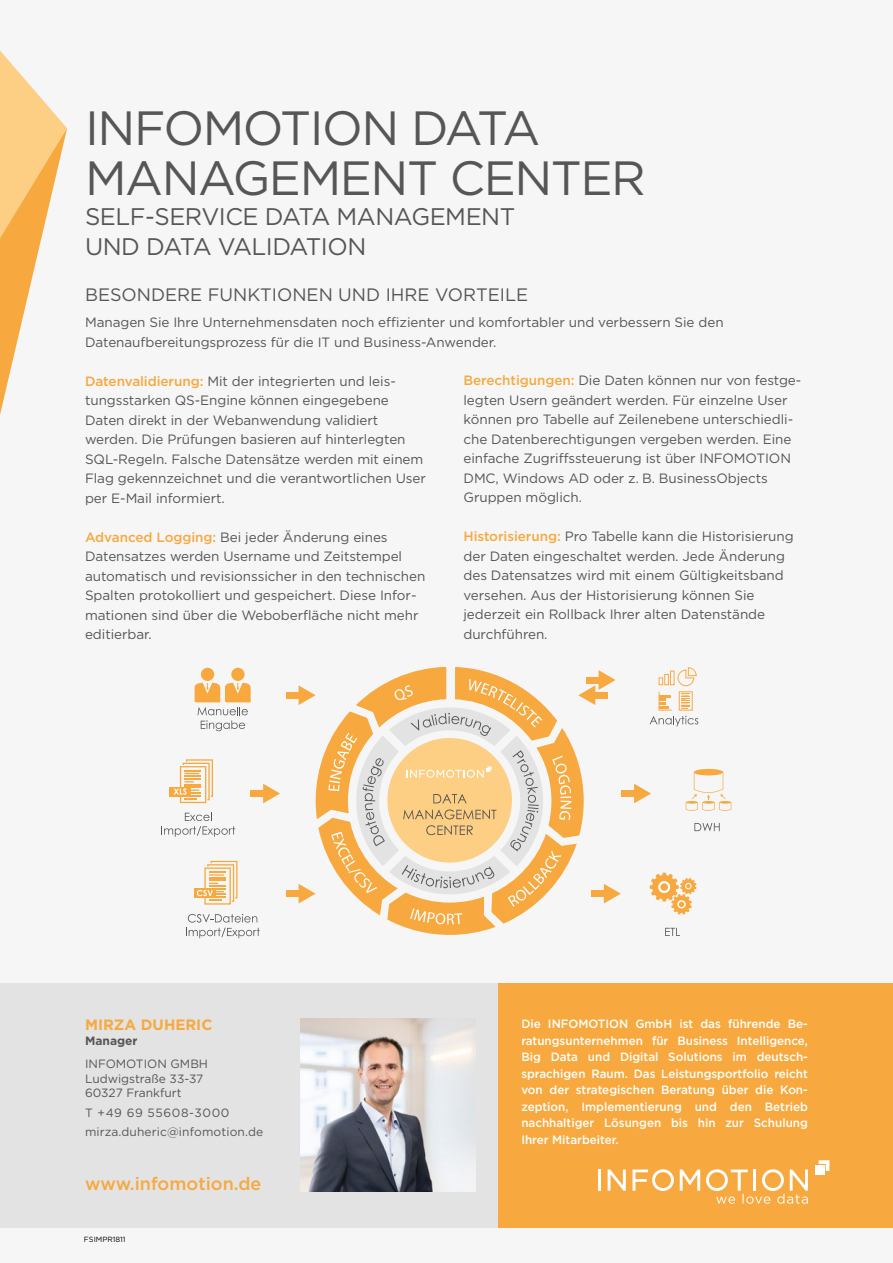
<style>
.page{position:relative;width:893px;height:1263px;background:#f6f6f7}
.page>*{position:absolute;margin:0;border:0;box-sizing:border-box;transform-origin:0 0}
.t1{font:48px/49.5px "Gotham";letter-spacing:-.03em;color:#565655}
.t2{font:24px/30px "Gotham";letter-spacing:-.02em;color:#565655}
.t3{font:18px "Gotham";color:#565655}
.t4{font:500 18px "Gotham";color:#f7a93f}
.t5{font:700 15px "Gotham";color:#f7a93f}
.t6{font:13.5px/19.5px "Gotham";letter-spacing:-.005em;color:#565655}
.t7{font:500 12px/16.5px "Gotham";color:#fff;text-align:justify}
.t8{font:12px/14.4px "Gotham";color:#565655}
.t9{font:12px "Gotham";letter-spacing:.05em;color:#565655}
.t10{font:700 12px "Gotham";color:#565655}
.t11{font:7.5px "Gotham";color:#000}
.s1{font-weight:500;color:#f6a83d}
.s2{font-weight:500;color:#f7a93f}
</style>
<div class="page">
<div style="left:0;top:983px;width:893px;height:245px;background:#e3e3e3"></div>
<div style="left:499px;top:983px;width:394px;height:245px;background:#f7a93f"></div>
<div style="left:815px;top:1165px;width:10px;height:10px;background:#fff"></div>
<svg style="left:819px;top:1160px;width:10px;height:11px"></svg>
<hr style="left:598px;top:1169px;width:3px;height:22px;background:#fff">
<svg style="left:608px;top:1169px;width:18px;height:22px"></svg>
<svg style="left:680px;top:1169px;width:20px;height:22px"></svg>
<svg style="left:632px;top:1169px;width:42px;height:22px"></svg>
<svg style="left:706px;top:1169px;width:102px;height:35px"></svg>
<svg style="left:0;top:50px;width:67px;height:365px"></svg>
<img style="left:300px;top:1018px;width:175px;height:173px">
<div style="left:201px;top:668px;width:13px;height:13px;background:#f7a93f;border-radius:50%"></div>
<div style="left:231px;top:668px;width:14px;height:13px;background:#f7a93f;border-radius:50%"></div>
<svg style="left:194px;top:682px;width:57px;height:49px"></svg>
<svg style="left:164px;top:812px;width:71px;height:25px"></svg>
<div style="left:169px;top:787px;width:22px;height:9px;background:#f7a93f"></div>
<svg style="left:174px;top:759px;width:39px;height:44px"></svg>
<svg style="left:188px;top:914px;width:69px;height:8px"></svg>
<svg style="left:186px;top:928px;width:74px;height:10px"></svg>
<div style="left:194px;top:888px;width:22px;height:10px;background:#f7a93f"></div>
<svg style="left:197px;top:861px;width:41px;height:43px"></svg>
<svg style="left:650px;top:667px;width:48px;height:59px"></svg>
<svg style="left:694px;top:823px;width:26px;height:8px"></svg>
<div style="left:694px;top:769px;width:29px;height:6px;background:#f7a93f;border-radius:50%"></div>
<svg style="left:686px;top:772px;width:45px;height:39px"></svg>
<svg style="left:665px;top:928px;width:15px;height:8px"></svg>
<svg style="left:650px;top:872px;width:46px;height:43px"></svg>
<div style="left:251px;top:790px;width:15px;height:7px;background:#f7a93f"></div>
<svg style="left:263px;top:784px;width:17px;height:19px"></svg>
<div style="left:286px;top:692px;width:15px;height:6px;background:#f7a93f"></div>
<div style="left:286px;top:890px;width:15px;height:7px;background:#f7a93f"></div>
<div style="left:622px;top:790px;width:15px;height:7px;background:#f7a93f"></div>
<svg style="left:634px;top:784px;width:17px;height:19px"></svg>
<svg style="left:299px;top:667px;width:322px;height:268px"></svg>
<h1 class="t1" style="left:85px;top:102px;width:562px">INFOMOTION DATA<br>MANAGEMENT CENTER</h1>
<h2 class="t2" style="left:85px;top:201px;width:432px">SELF-SERVICE DATA MANAGEMENT<br>UND DATA VALIDATION</h2>
<h3 class="t3" style="left:85px;top:284px;width:445px">BESONDERE FUNKTIONEN UND IHRE VORTEILE</h3>
<p class="t6" style="left:85px;top:312px;width:640px">Managen Sie Ihre Unternehmensdaten noch effizienter und komfortabler und verbessern Sie den<br>Datenaufbereitungsprozess für die IT und Business-Anwender.</p>
<p class="t6" style="left:85px;top:371px;width:342px"><span class="s1">Datenvalidierung:</span> Mit der integrierten und leis&shy;tungsstarken QS-Engine können eingegebene Daten direkt in der Webanwendung validiert werden. Die Prüfungen basieren auf hinterlegten SQL-Regeln. Falsche Datensätze werden mit einem Flag gekennzeichnet und die verantwortlichen User per E-Mail informiert.</p>
<p class="t6" style="left:85px;top:527px;width:342px"><span class="s2">Advanced Logging:</span> Bei jeder Änderung eines Datensatzes werden Username und Zeitstempel automatisch und revisionssicher in den technischen Spalten protokolliert und gespeichert. Diese Infor&shy;mationen sind über die Weboberfläche nicht mehr editierbar.</p>
<p class="t6" style="left:463px;top:371px;width:339px"><span class="s2">Berechtigungen:</span> Die Daten können nur von festge&shy;legten Usern geändert werden. Für einzelne User können pro Tabelle auf Zeilenebene unterschiedli&shy;che Datenberechtigungen vergeben werden. Eine einfache Zugriffssteuerung ist über INFOMOTION DMC, Windows AD oder z. B. BusinessObjects Gruppen möglich.</p>
<p class="t6" style="left:463px;top:527px;width:332px"><span class="s2">Historisierung:</span> Pro Tabelle kann die Historisierung der Daten eingeschaltet werden. Jede Änderung des Datensatzes wird mit einem Gültigkeitsband versehen. Aus der Historisierung können Sie jederzeit ein Rollback Ihrer alten Datenstände durchführen.</p>
<p class="t5" style="left:85px;top:1015px;width:129px">MIRZA DUHERIC</p>
<p class="t10" style="left:85px;top:1033px;width:54px">Manager</p>
<p class="t8" style="left:85px;top:1056px;width:125px">INFOMOTION GMBH<br>Ludwigstraße 33-37<br>60327 Frankfurt</p>
<p class="t9" style="left:85px;top:1105px;width:146px">T +49 69 55608-3000</p>
<p class="t8" style="left:85px;top:1124px;width:180px">mirza.duheric@infomotion.de</p>
<h3 class="t4" style="left:85px;top:1172px;width:178px">www.infomotion.de</h3>
<p class="t11" style="left:84px;top:1235px;width:43px">FSIMPR1811</p>
<p class="t7" style="left:521px;top:1015px;width:288px">Die INFOMOTION GmbH ist das führende Be&shy;ratungsunternehmen für Business Intelligence, Big Data und Digital Solutions im deutsch&shy;sprachigen Raum. Das Leistungsportfolio reicht von der strategischen Beratung über die Kon&shy;zeption, Implementierung und den Betrieb nachhaltiger Lösungen bis hin zur Schulung Ihrer Mitarbeiter.</p>
</div>
